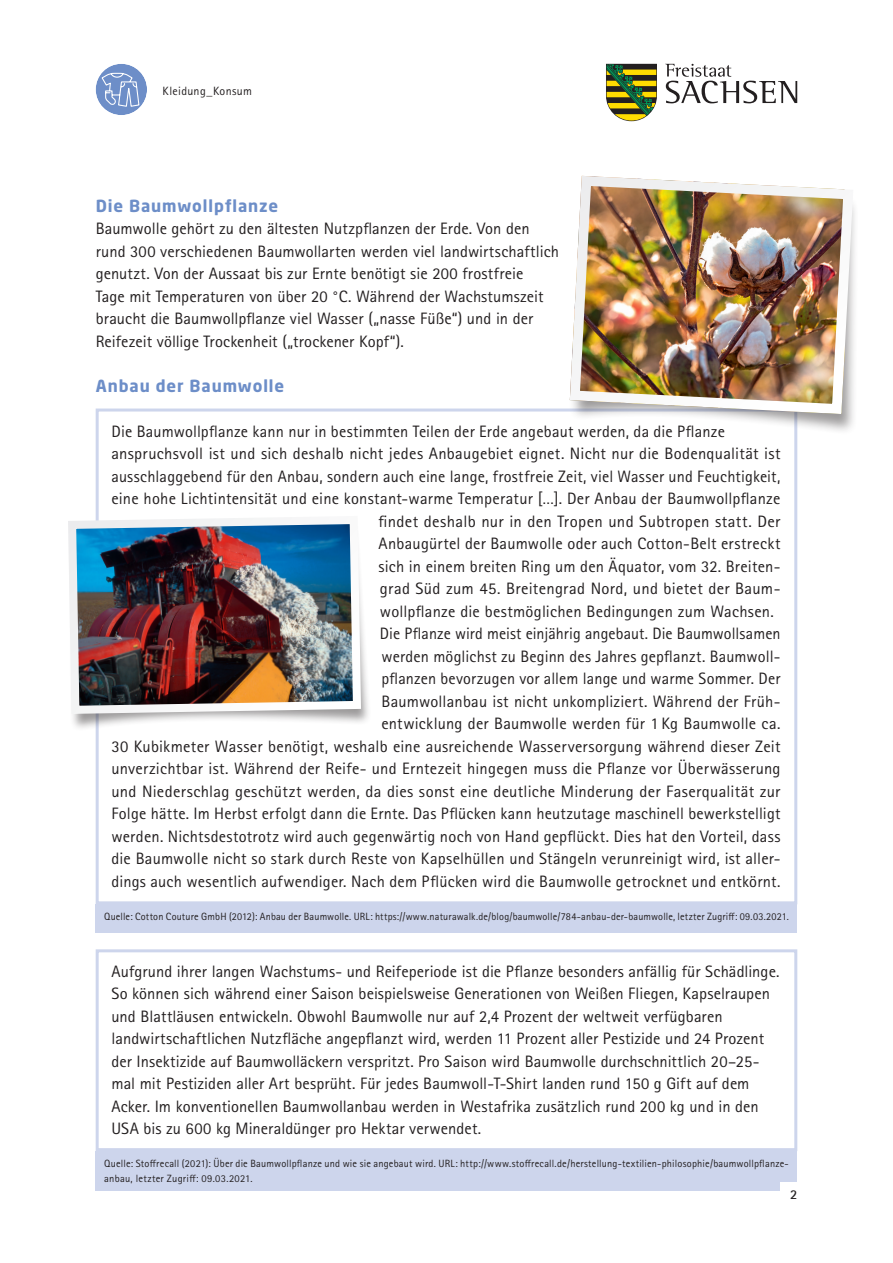
<style>
.page{position:relative;width:893px;height:1263px;background:#fff}
.page>*{position:absolute;margin:0;border:0;box-sizing:border-box;transform-origin:0 0}
.t1{font:16.5px/22.5px "Rotis Sans Serif Pro";letter-spacing:.01em;color:#231f20}
.t2{font:700 16.5px "Neo Sans Pro";letter-spacing:.055em;color:#6d8ec8}
.t3{font:700 13.5px "AT Rotis Sans Serif";color:#231f20}
.t4{font:12px "Rotis Sans Serif";letter-spacing:.025em;color:#231f20}
.t5{font:10.5px/15px "Rotis Sans Serif Pro";letter-spacing:.015em;color:#231f20}
</style>
<div class="page">
<svg style="left:665px;top:64px;width:132px;height:39px"></svg>
<svg style="left:606px;top:64px;width:51px;height:57px;background:#767e32"></svg>
<div style="left:96px;top:64px;width:51px;height:51px;background:#6d8ec8;border-radius:50%"></div>
<svg style="left:101px;top:72px;width:39px;height:35px"></svg>
<div style="left:96px;top:1151px;width:701px;height:39px;background:#cdd5ec"></div>
<div style="left:96px;top:904px;width:701px;height:29px;background:#cdd5ec"></div>
<div style="left:96px;top:408px;width:701px;height:496px;border:3px solid #cdd5ec"></div>
<div style="left:96px;top:949px;width:701px;height:202px;border:3px solid #cdd5ec"></div>
<div style="left:780px;top:1182px;width:35px;height:34px;background:#fff"></div>
<div style="left:568px;top:182px;width:291px;height:253px;background:#231f20;opacity:.45"></div>
<div style="left:68px;top:520px;width:304px;height:212px;background:#231f20;opacity:.45"></div>
<img style="left:565px;top:175px;width:293px;height:244px">
<img style="left:68px;top:512px;width:297px;height:206px">
<p class="t4" style="left:163px;top:83px;width:91px">Kleidung_Konsum</p>
<p class="t2" style="left:96px;top:195px;width:184px">Die Baumwollpflanze</p>
<p class="t1" style="left:96px;top:217px;width:465px">Baumwolle gehört zu den ältesten Nutzpflanzen der Erde. Von den rund 300 verschiedenen Baumwollarten werden viel landwirtschaftlich genutzt. Von der Aussaat bis zur Ernte benötigt sie 200 frostfreie<br>Tage mit Temperaturen von über 20 °C. Während der Wachstumszeit braucht die Baumwollpflanze viel Wasser („nasse Füße“) und in der Reifezeit völlige Trockenheit („trockener Kopf“).</p>
<p class="t2" style="left:96px;top:375px;width:190px">Anbau der Baumwolle</p>
<p class="t1" style="left:111px;top:420px;width:615px">Die Baumwollpflanze kann nur in bestimmten Teilen der Erde angebaut werden, da die Pflanze</p>
<p class="t1" style="left:111px;top:442px;width:671px">anspruchsvoll ist und sich deshalb nicht jedes Anbaugebiet eignet. Nicht nur die Bodenqualität ist</p>
<p class="t1" style="left:111px;top:465px;width:670px">ausschlaggebend für den Anbau, sondern auch eine lange, frostfreie Zeit, viel Wasser und Feuchtigkeit,</p>
<p class="t1" style="left:111px;top:487px;width:670px">eine hohe Lichtintensität und eine konstant-warme Temperatur […]. Der Anbau der Baumwollpflanze</p>
<p class="t1" style="left:378px;top:510px;width:403px">findet deshalb nur in den Tropen und Subtropen statt. Der</p>
<p class="t1" style="left:378px;top:532px;width:404px">Anbaugürtel der Baumwolle oder auch Cotton-Belt erstreckt</p>
<p class="t1" style="left:378px;top:555px;width:404px">sich in einem breiten Ring um den Äquator, vom 32. Breiten-</p>
<p class="t1" style="left:380px;top:577px;width:402px">grad Süd zum 45. Breitengrad Nord, und bietet der Baum-</p>
<p class="t1" style="left:380px;top:600px;width:395px">wollpflanze die bestmöglichen Bedingungen zum Wachsen.</p>
<p class="t1" style="left:380px;top:622px;width:402px">Die Pflanze wird meist einjährig angebaut. Die Baumwollsamen</p>
<p class="t1" style="left:381px;top:645px;width:401px">werden möglichst zu Beginn des Jahres gepflanzt. Baumwoll-</p>
<p class="t1" style="left:381px;top:667px;width:400px">pflanzen bevorzugen vor allem lange und warme Sommer. Der</p>
<p class="t1" style="left:381px;top:690px;width:401px">Baumwollanbau ist nicht unkompliziert. Während der Früh-</p>
<p class="t1" style="left:381px;top:712px;width:401px">entwicklung der Baumwolle werden für 1 Kg Baumwolle ca.</p>
<p class="t1" style="left:111px;top:735px;width:671px">30 Kubikmeter Wasser benötigt, weshalb eine ausreichende Wasserversorgung während dieser Zeit</p>
<p class="t1" style="left:111px;top:757px;width:671px">unverzichtbar ist. Während der Reife- und Erntezeit hingegen muss die Pflanze vor Überwässerung</p>
<p class="t1" style="left:111px;top:780px;width:670px">und Niederschlag geschützt werden, da dies sonst eine deutliche Minderung der Faserqualität zur</p>
<p class="t1" style="left:111px;top:802px;width:670px">Folge hätte. Im Herbst erfolgt dann die Ernte. Das Pflücken kann heutzutage maschinell bewerkstelligt</p>
<p class="t1" style="left:111px;top:825px;width:670px">werden. Nichtsdestotrotz wird auch gegenwärtig noch von Hand gepflückt. Dies hat den Vorteil, dass</p>
<p class="t1" style="left:111px;top:847px;width:670px">die Baumwolle nicht so stark durch Reste von Kapselhüllen und Stängeln verunreinigt wird, ist aller-</p>
<p class="t1" style="left:111px;top:870px;width:671px">dings auch wesentlich aufwendiger. Nach dem Pflücken wird die Baumwolle getrocknet und entkörnt.</p>
<p class="t5" style="left:104px;top:909px;width:686px">Quelle: Cotton Couture GmbH (2012): Anbau der Baumwolle. URL: https://www.naturawalk.de/blog/baumwolle/784-anbau-der-baumwolle, letzter Zugriff: 09.03.2021.</p>
<p class="t1" style="left:111px;top:960px;width:670px">Aufgrund ihrer langen Wachstums- und Reifeperiode ist die Pflanze besonders anfällig für Schädlinge.<br>So können sich während einer Saison beispielsweise Generationen von Weißen Fliegen, Kapselraupen und Blattläusen entwickeln. Obwohl Baumwolle nur auf 2,4 Prozent der weltweit verfügbaren landwirtschaftlichen Nutzfläche angepflanzt wird, werden 11 Prozent aller Pestizide und 24 Prozent der Insektizide auf Baumwolläckern verspritzt. Pro Saison wird Baumwolle durchschnittlich 20–25- mal mit Pestiziden aller Art besprüht. Für jedes Baumwoll-T-Shirt landen rund 150 g Gift auf dem Acker. Im konventionellen Baumwollanbau werden in Westafrika zusätzlich rund 200 kg und in den USA bis zu 600 kg Mineraldünger pro Hektar verwendet.</p>
<p class="t5" style="left:104px;top:1156px;width:686px">Quelle: Stoffrecall (2021): Über die Baumwollpflanze und wie sie angebaut wird. URL: http://www.stoffrecall.de/herstellung-textilien-philosophie/baumwollpflanze&shy;anbau, letzter Zugriff: 09.03.2021.</p>
<p class="t3" style="left:790px;top:1186px;width:9px">2</p>
</div>
